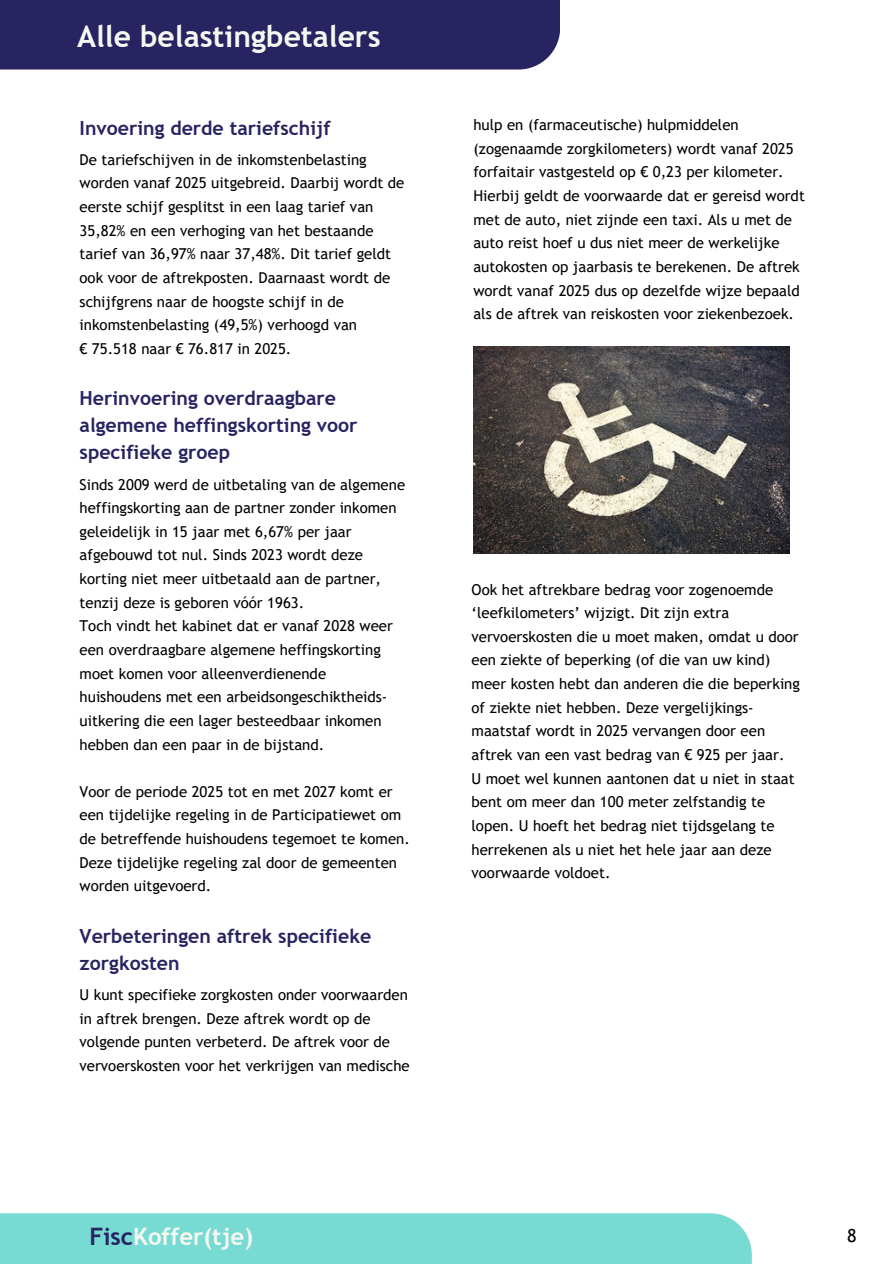
<style>
.page{position:relative;width:894px;height:1264px;background:#fff}
.page>*{position:absolute;margin:0;border:0;box-sizing:border-box;transform-origin:0 0}
.t1{font:700 30px "Trebuchet MS";color:#f7f7f1}
.t2{font:700 24px "Trebuchet MS";color:#f7f7f1}
.t3{font:700 19.5px/27px "Trebuchet MS";color:#282361}
.t4{font:18px "Trebuchet MS";color:#000}
.t5{font:15px/23.7px "Trebuchet MS";color:#000}
.s1{color:#282361}
</style>
<div class="page">
<div style="left:0;top:1213px;width:751px;height:50px;background:#77dbd3"></div>
<div style="left:0;top:0;width:559px;height:70px;background:#282361"></div>
<img style="left:473px;top:346px;width:316px;height:207px">
<h1 class="t1" style="left:77px;top:19px;width:305px">Alle belastingbetalers</h1>
<p class="t3" style="left:80px;top:114px;width:252px">Invoering derde tariefschijf</p>
<p class="t5" style="left:80px;top:147px;width:326px">De tariefschijven in de inkomstenbelasting worden vanaf 2025 uitgebreid. Daarbij wordt de eerste schijf gesplitst in een laag tarief van 35,82% en een verhoging van het bestaande tarief van 36,97% naar 37,48%. Dit tarief geldt ook voor de aftrekposten. Daarnaast wordt de schijfgrens naar de hoogste schijf in de inkomstenbelasting (49,5%) verhoogd van</p>
<p class="t5" style="left:80px;top:336px;width:213px">€ 75.518 naar € 76.817 in 2025.</p>
<h3 class="t3" style="left:80px;top:385px;width:279px">Herinvoering overdraagbare algemene heffingskorting voor specifieke groep</h3>
<p class="t5" style="left:80px;top:472px;width:327px">Sinds 2009 werd de uitbetaling van de algemene heffingskorting aan de partner zonder inkomen geleidelijk in 15 jaar met 6,67% per jaar afgebouwd tot nul. Sinds 2023 wordt deze korting niet meer uitbetaald aan de partner, tenzij deze is geboren vóór 1963.</p>
<p class="t5" style="left:80px;top:614px;width:315px">Toch vindt het kabinet dat er vanaf 2028 weer een overdraagbare algemene heffingskorting moet komen voor alleenverdienende huishoudens met een arbeidsongeschiktheids&shy;uitkering die een lager besteedbaar inkomen hebben dan een paar in de bijstand.</p>
<p class="t5" style="left:80px;top:779px;width:332px">Voor de periode 2025 tot en met 2027 komt er een tijdelijke regeling in de Participatiewet om de betreffende huishoudens tegemoet te komen.<br>Deze tijdelijke regeling zal door de gemeenten worden uitgevoerd.</p>
<h2 class="t3" style="left:80px;top:922px;width:293px">Verbeteringen aftrek specifieke zorgkosten</h2>
<p class="t5" style="left:80px;top:982px;width:331px">U kunt specifieke zorgkosten onder voorwaarden in aftrek brengen. Deze aftrek wordt op de volgende punten verbeterd. De aftrek voor de vervoerskosten voor het verkrijgen van medische</p>
<p class="t5" style="left:473px;top:113px;width:333px">hulp en (farmaceutische) hulpmiddelen (zogenaamde zorgkilometers) wordt vanaf 2025 forfaitair vastgesteld op € 0,23 per kilometer.<br>Hierbij geldt de voorwaarde dat er gereisd wordt met de auto, niet zijnde een taxi. Als u met de auto reist hoef u dus niet meer de werkelijke autokosten op jaarbasis te berekenen. De aftrek wordt vanaf 2025 dus op dezelfde wijze bepaald als de aftrek van reiskosten voor ziekenbezoek.</p>
<h3 class="t5" style="left:471px;top:577px;width:330px">Ook het aftrekbare bedrag voor zogenoemde ‘leefkilometers’ wijzigt. Dit zijn extra vervoerskosten die u moet maken, omdat u door een ziekte of beperking (of die van uw kind) meer kosten hebt dan anderen die die beperking of ziekte niet hebben. Deze vergelijkings&shy;maatstaf wordt in 2025 vervangen door een aftrek van een vast bedrag van € 925 per jaar.</h3>
<p class="t5" style="left:471px;top:766px;width:324px">U moet wel kunnen aantonen dat u niet in staat bent om meer dan 100 meter zelfstandig te lopen. U hoeft het bedrag niet tijdsgelang te herrekenen als u niet het hele jaar aan deze voorwaarde voldoet.</p>
<p class="t2" style="left:89px;top:1222px;width:165px"><span class="s1">Fisc</span>Koffer(tje)</p>
<p class="t4" style="left:847px;top:1224px;width:11px">8</p>
</div>
